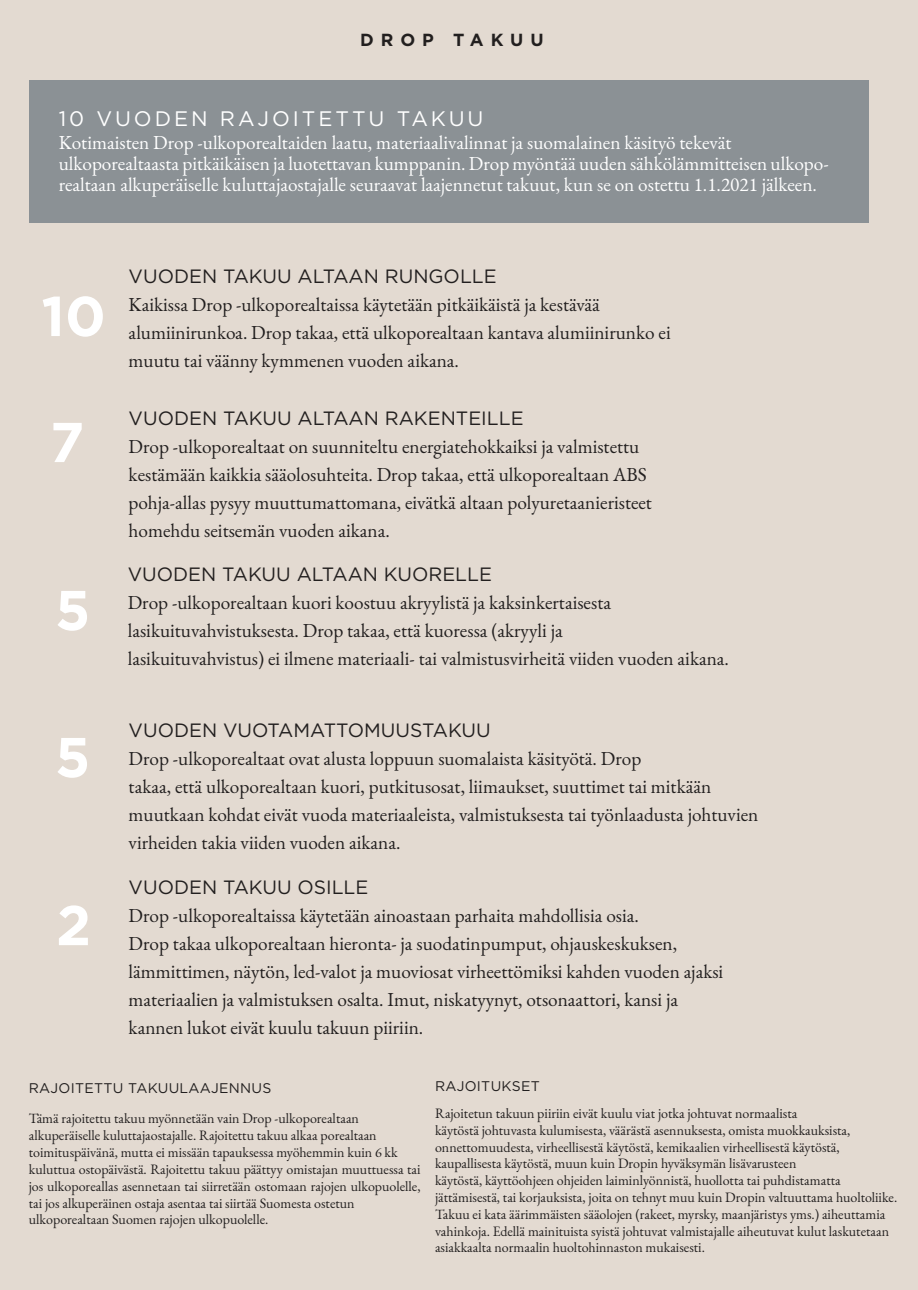
<style>
.page{position:relative;width:918px;height:1290px;background:#e3dad1}
.page>*{position:absolute;margin:0;border:0;box-sizing:border-box;transform-origin:0 0}
.t1{font:700 56px "Gotham";color:#fff}
.t2{font:21px "Gotham";letter-spacing:.14em;color:#fff}
.t3{font:19.25px/28px "EB Garamond";color:#221f1f}
.t4{font:19.25px/21px "EB Garamond";color:#fff}
.t5{font:19.25px "Gotham";color:#221f1f}
.t6{font:700 17.5px "Gotham";letter-spacing:.4em;color:#221f1f}
.t7{font:14px/16.8px "EB Garamond";color:#221f1f}
.t8{font:14px "Gotham";letter-spacing:.02em;color:#221f1f}
</style>
<div class="page">
<div style="left:29px;top:81px;width:839px;height:142px;background:#8b9195"></div>
<p class="t6" style="left:360px;top:30px;width:185px">DROP TAKUU</p>
<p class="t2" style="left:59px;top:108px;width:426px">10 VUODEN RAJOITETTU TAKUU</p>
<p class="t4" style="left:59px;top:133px;width:771px">Kotimaisten Drop -ulkoporealtaiden laatu, materiaalivalinnat ja suomalainen käsityö tekevät ulkoporealtaasta pitkäikäisen ja luotettavan kumppanin. Drop myöntää uuden sähkölämmitteisen ulkopo&shy;realtaan alkuperäiselle kuluttajaostajalle seuraavat laajennetut takuut, kun se on ostettu 1.1.2021 jälkeen.</p>
<h1 class="t1" style="left:41px;top:286px;width:66px">10</h1>
<h1 class="t1" style="left:50px;top:412px;width:36px">7</h1>
<h1 class="t1" style="left:55px;top:580px;width:37px">5</h1>
<h1 class="t1" style="left:55px;top:727px;width:37px">5</h1>
<h1 class="t1" style="left:56px;top:895px;width:36px">2</h1>
<p class="t5" style="left:129px;top:266px;width:370px">VUODEN TAKUU ALTAAN RUNGOLLE</p>
<p class="t3" style="left:129px;top:292px;width:543px">Kaikissa Drop -ulkoporealtaissa käytetään pitkäikäistä ja kestävää alumiinirunkoa. Drop takaa, että ulkoporealtaan kantava alumiinirunko ei muutu tai väänny kymmenen vuoden aikana.</p>
<p class="t5" style="left:129px;top:408px;width:396px">VUODEN TAKUU ALTAAN RAKENTEILLE</p>
<p class="t3" style="left:129px;top:434px;width:525px">Drop -ulkoporealtaat on suunniteltu energiatehokkaiksi ja valmistettu kestämään kaikkia sääolosuhteita. Drop takaa, että ulkoporealtaan ABS pohja-allas pysyy muuttumattomana, eivätkä altaan polyuretaanieristeet homehdu seitsemän vuoden aikana.</p>
<p class="t5" style="left:128px;top:564px;width:366px">VUODEN TAKUU ALTAAN KUORELLE</p>
<p class="t3" style="left:128px;top:590px;width:603px">Drop -ulkoporealtaan kuori koostuu akryylistä ja kaksinkertaisesta lasikuituvahvistuksesta. Drop takaa, että kuoressa (akryyli ja<br>lasikuituvahvistus) ei ilmene materiaali- tai valmistusvirheitä viiden vuoden aikana.</p>
<p class="t5" style="left:129px;top:721px;width:364px">VUODEN VUOTAMATTOMUUSTAKUU</p>
<p class="t3" style="left:129px;top:746px;width:631px">Drop -ulkoporealtaat ovat alusta loppuun suomalaista käsityötä. Drop<br>takaa, että ulkoporealtaan kuori, putkitusosat, liimaukset, suuttimet tai mitkään muutkaan kohdat eivät vuoda materiaaleista, valmistuksesta tai työnlaadusta johtuvien virheiden takia viiden vuoden aikana.</p>
<p class="t5" style="left:129px;top:877px;width:241px">VUODEN TAKUU OSILLE</p>
<p class="t3" style="left:129px;top:903px;width:596px">Drop -ulkoporealtaissa käytetään ainoastaan parhaita mahdollisia osia.<br>Drop takaa ulkoporealtaan hieronta- ja suodatinpumput, ohjauskeskuksen, lämmittimen, näytön, led-valot ja muoviosat virheettömiksi kahden vuoden ajaksi materiaalien ja valmistuksen osalta. Imut, niskatyynyt, otsonaattori, kansi ja kannen lukot eivät kuulu takuun piiriin.</p>
<p class="t8" style="left:29px;top:1080px;width:244px">RAJOITETTU TAKUULAAJENNUS</p>
<p class="t7" style="left:29px;top:1111px;width:393px">Tämä rajoitettu takuu myönnetään vain Drop -ulkoporealtaan alkuperäiselle kuluttajaostajalle. Rajoitettu takuu alkaa porealtaan toimituspäivänä, mutta ei missään tapauksessa myöhemmin kuin 6 kk kuluttua ostopäivästä. Rajoitettu takuu päättyy omistajan muuttuessa tai jos ulkoporeallas asennetaan tai siirretään ostomaan rajojen ulkopuolelle, tai jos alkuperäinen ostaja asentaa tai siirtää Suomesta ostetun ulkoporealtaan Suomen rajojen ulkopuolelle.</p>
<p class="t8" style="left:435px;top:1078px;width:106px">RAJOITUKSET</p>
<p class="t7" style="left:435px;top:1106px;width:464px">Rajoitetun takuun piiriin eivät kuulu viat jotka johtuvat normaalista<br>käytöstä johtuvasta kulumisesta, väärästä asennuksesta, omista muokkauksista, onnettomuudesta, virheellisestä käytöstä, kemikaalien virheellisestä käytöstä, kaupallisesta käytöstä, muun kuin Dropin hyväksymän lisävarusteen<br>käytöstä, käyttöohjeen ohjeiden laiminlyönnistä, huollotta tai puhdistamatta jättämisestä, tai korjauksista, joita on tehnyt muu kuin Dropin valtuuttama huoltoliike.<br>Takuu ei kata äärimmäisten sääolojen (rakeet, myrsky, maanjäristys yms.) aiheuttamia vahinkoja. Edellä mainituista syistä johtuvat valmistajalle aiheutuvat kulut laskutetaan asiakkaalta normaalin huoltohinnaston mukaisesti.</p>
</div>
